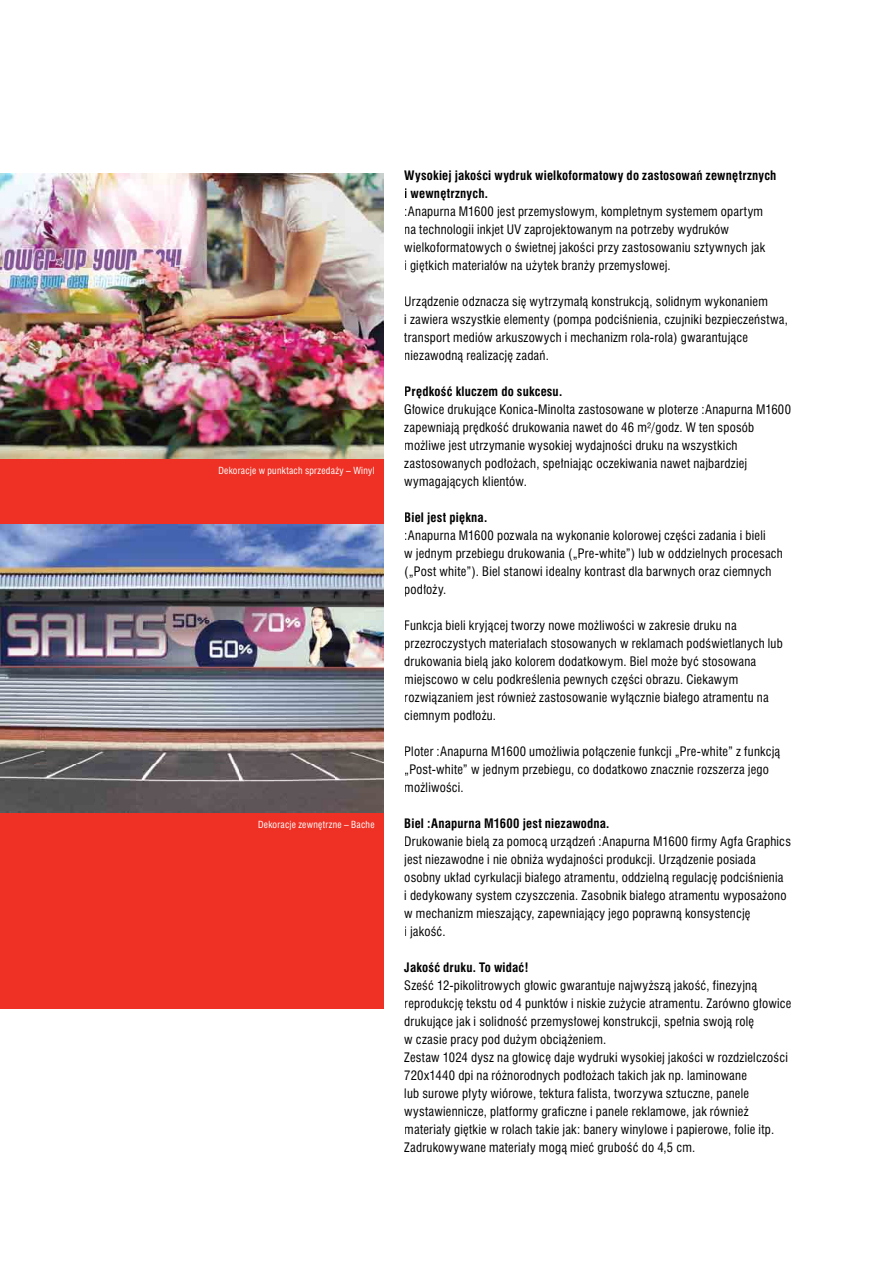
<style>
.page{position:relative;width:893px;height:1263px;background:#fff}
.page>*{position:absolute;margin:0;border:0;box-sizing:border-box;transform-origin:0 0}
.t1{font:12px/18px "Swis 721 Cn PL";letter-spacing:.02em;color:#000}
.t2{font:700 12px/18px "Swis 721 Cn PL";letter-spacing:.015em;color:#000}
.t3{font:9px "Swis 721 Cn PL";letter-spacing:.03em;color:#fff}
</style>
<div class="page">
<div style="left:0;top:174px;width:383px;height:834px;background:#ee3124"></div>
<img style="left:0;top:174px;width:383px;height:284px">
<img style="left:0;top:524px;width:383px;height:288px">
<p class="t3" style="left:218px;top:465px;width:158px">Dekoracje w punktach sprzedaży – Winyl</p>
<p class="t3" style="left:258px;top:819px;width:118px">Dekoracje zewnętrzne – Bache</p>
<p class="t2" style="left:404px;top:166px;width:374px">Wysokiej jakości wydruk wielkoformatowy do zastosowań zewnętrznych i wewnętrznych.</p>
<p class="t1" style="left:404px;top:202px;width:362px">:Anapurna M1600 jest przemysłowym, kompletnym systemem opartym na technologii inkjet UV zaprojektowanym na potrzeby wydruków wielkoformatowych o świetnej jakości przy zastosowaniu sztywnych jak i giętkich materiałów na użytek branży przemysłowej.</p>
<p class="t1" style="left:404px;top:292px;width:385px">Urządzenie odznacza się wytrzymałą konstrukcją, solidnym wykonaniem<br>i zawiera wszystkie elementy (pompa podciśnienia, czujniki bezpieczeństwa, transport mediów arkuszowych i mechanizm rola-rola) gwarantujące niezawodną realizację zadań.</p>
<p class="t2" style="left:404px;top:382px;width:159px">Prędkość kluczem do sukcesu.</p>
<p class="t1" style="left:404px;top:400px;width:388px">Głowice drukujące Konica-Minolta zastosowane w ploterze :Anapurna M1600 zapewniają prędkość drukowania nawet do 46 m²/godz. W ten sposób możliwe jest utrzymanie wysokiej wydajności druku na wszystkich zastosowanych podłożach, spełniając oczekiwania nawet najbardziej wymagających klientów.</p>
<p class="t2" style="left:404px;top:508px;width:84px">Biel jest piękna.</p>
<p class="t1" style="left:404px;top:526px;width:380px">:Anapurna M1600 pozwala na wykonanie kolorowej części zadania i bieli<br>w jednym przebiegu drukowania („Pre-white”) lub w oddzielnych procesach („Post white”). Biel stanowi idealny kontrast dla barwnych oraz ciemnych podłoży.</p>
<p class="t1" style="left:404px;top:616px;width:380px">Funkcja bieli kryjącej tworzy nowe możliwości w zakresie druku na przezroczystych materiałach stosowanych w reklamach podświetlanych lub drukowania bielą jako kolorem dodatkowym. Biel może być stosowana miejscowo w celu podkreślenia pewnych części obrazu. Ciekawym rozwiązaniem jest również zastosowanie wyłącznie białego atramentu na ciemnym podłożu.</p>
<p class="t1" style="left:404px;top:742px;width:377px">Ploter :Anapurna M1600 umożliwia połączenie funkcji „Pre-white” z funkcją „Post-white” w jednym przebiegu, co dodatkowo znacznie rozszerza jego możliwości.</p>
<p class="t2" style="left:404px;top:814px;width:207px">Biel :Anapurna M1600 jest niezawodna.</p>
<p class="t1" style="left:404px;top:832px;width:388px">Drukowanie bielą za pomocą urządzeń :Anapurna M1600 firmy Agfa Graphics jest niezawodne i nie obniża wydajności produkcji. Urządzenie posiada osobny układ cyrkulacji białego atramentu, oddzielną regulację podciśnienia<br>i dedykowany system czyszczenia. Zasobnik białego atramentu wyposażono w mechanizm mieszający, zapewniający jego poprawną konsystencję<br>i jakość.</p>
<p class="t2" style="left:404px;top:958px;width:126px">Jakość druku. To widać!</p>
<p class="t1" style="left:404px;top:976px;width:389px">Sześć 12-pikolitrowych głowic gwarantuje najwyższą jakość, finezyjną reprodukcję tekstu od 4 punktów i niskie zużycie atramentu. Zarówno głowice drukujące jak i solidność przemysłowej konstrukcji, spełnia swoją rolę<br>w czasie pracy pod dużym obciążeniem.<br>Zestaw 1024 dysz na głowicę daje wydruki wysokiej jakości w rozdzielczości 720x1440 dpi na różnorodnych podłożach takich jak np. laminowane<br>lub surowe płyty wiórowe, tektura falista, tworzywa sztuczne, panele wystawiennicze, platformy graficzne i panele reklamowe, jak również materiały giętkie w rolach takie jak: banery winylowe i papierowe, folie itp.<br>Zadrukowywane materiały mogą mieć grubość do 4,5 cm.</p>
</div>
